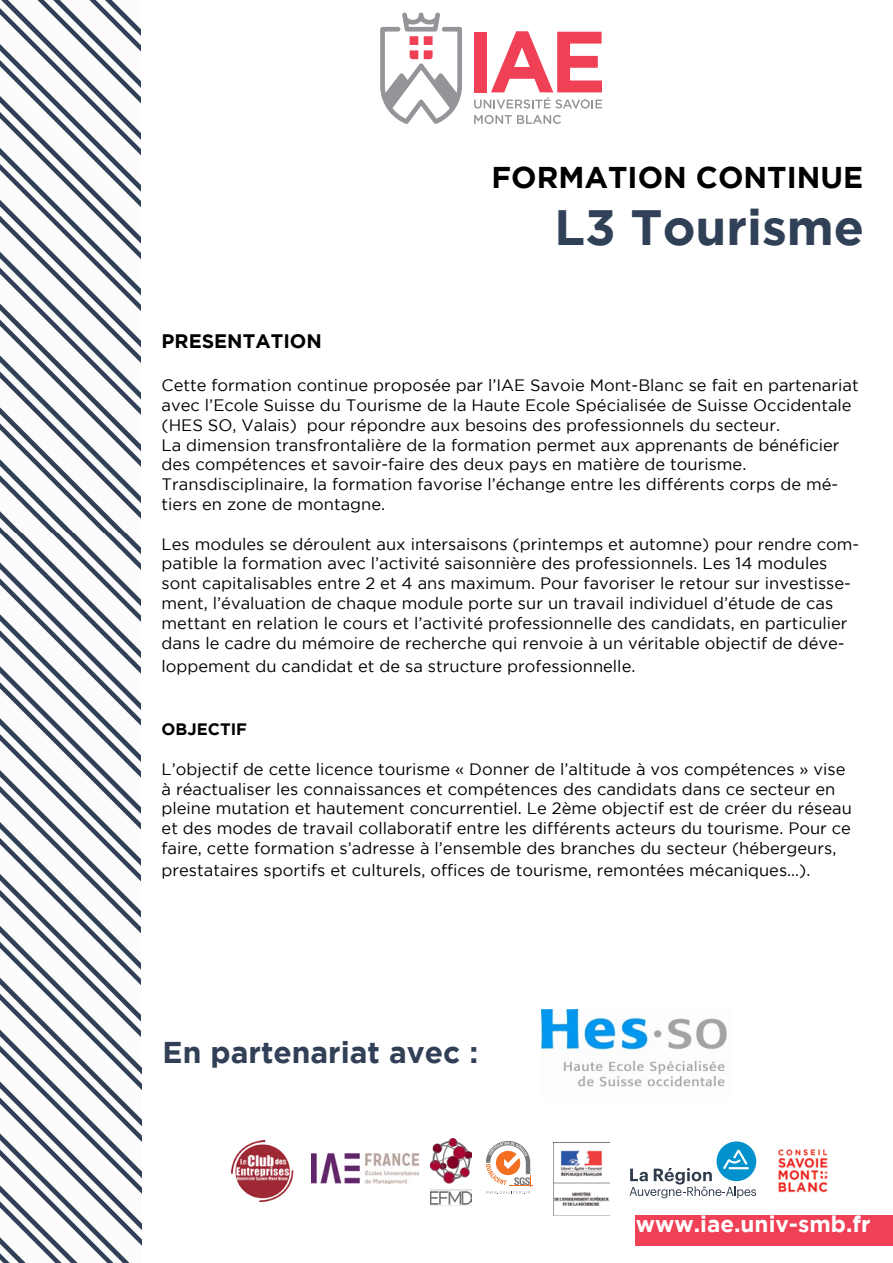
<style>
.page{position:relative;width:893px;height:1263px;background:#fff}
.page>*{position:absolute;margin:0;border:0;box-sizing:border-box;transform-origin:0 0}
.t1{font:700 49.5px "Gotham";color:#304057}
.t2{font:700 30px "Gotham";color:#314057}
.t3{font:700 30px "Gotham";color:#000}
.t4{font:700 22.5px "Gotham";color:#fff}
.t5{font:700 19.5px "Gotham";color:#000}
.t6{font:16.5px/19.8px "Gotham";color:#000}
.t7{font:700 16.5px "Gotham";color:#000}
</style>
<div class="page">
<div style="left:636px;top:1215px;width:257px;height:31px;background:#ef4056"></div>
<img style="left:541px;top:1010px;width:186px;height:77px">
<svg style="left:0;top:0;width:142px;height:1263px"></svg>
<svg style="left:380px;top:12px;width:82px;height:112px"></svg>
<svg style="left:474px;top:31px;width:128px;height:78px"></svg>
<svg style="left:474px;top:115px;width:87px;height:9px"></svg>
<img style="left:312px;top:1153px;width:106px;height:31px">
<img style="left:232px;top:1140px;width:62px;height:62px">
<img style="left:430px;top:1138px;width:41px;height:67px">
<svg style="left:486px;top:1141px;width:47px;height:53px"></svg>
<img style="left:778px;top:1149px;width:50px;height:44px">
<svg style="left:629px;top:1141px;width:127px;height:57px"></svg>
<img style="left:553px;top:1142px;width:57px;height:73px">
<h2 class="t3" style="left:491px;top:160px;width:373px">FORMATION CONTINUE</h2>
<h1 class="t1" style="left:554px;top:199px;width:311px">L3 Tourisme</h1>
<p class="t5" style="left:162px;top:330px;width:162px">PRESENTATION</p>
<p class="t6" style="left:162px;top:375px;width:699px">Cette formation continue proposée par l’IAE Savoie Mont-Blanc se fait en partenariat avec l’Ecole Suisse du Tourisme de la Haute Ecole Spécialisée de Suisse Occidentale (HES SO, Valais) pour répondre aux besoins des professionnels du secteur.<br>La dimension transfrontalière de la formation permet aux apprenants de bénéficier des compétences et savoir-faire des deux pays en matière de tourisme.<br>Transdisciplinaire, la formation favorise l’échange entre les différents corps de mé&shy;tiers en zone de montagne.</p>
<p class="t6" style="left:162px;top:534px;width:699px">Les modules se déroulent aux intersaisons (printemps et automne) pour rendre com&shy;patible la formation avec l’activité saisonnière des professionnels. Les 14 modules sont capitalisables entre 2 et 4 ans maximum. Pour favoriser le retour sur investisse&shy;ment, l’évaluation de chaque module porte sur un travail individuel d’étude de cas mettant en relation le cours et l’activité professionnelle des candidats, en particulier dans le cadre du mémoire de recherche qui renvoie à un véritable objectif de déve-</p>
<p class="t6" style="left:162px;top:656px;width:475px">loppement du candidat et de sa structure professionnelle.</p>
<p class="t7" style="left:162px;top:720px;width:87px">OBJECTIF</p>
<p class="t6" style="left:162px;top:759px;width:692px">L’objectif de cette licence tourisme « Donner de l’altitude à vos compétences » vise à réactualiser les connaissances et compétences des candidats dans ce secteur en pleine mutation et hautement concurrentiel. Le 2ème objectif est de créer du réseau et des modes de travail collaboratif entre les différents acteurs du tourisme. Pour ce faire, cette formation s’adresse à l’ensemble des branches du secteur (hébergeurs,</p>
<p class="t6" style="left:162px;top:859px;width:650px">prestataires sportifs et culturels, offices de tourisme, remontées mécaniques…).</p>
<h2 class="t2" style="left:163px;top:1035px;width:317px">En partenariat avec :</h2>
<h3 class="t4" style="left:636px;top:1211px;width:236px">www.iae.univ-smb.fr</h3>
</div>
